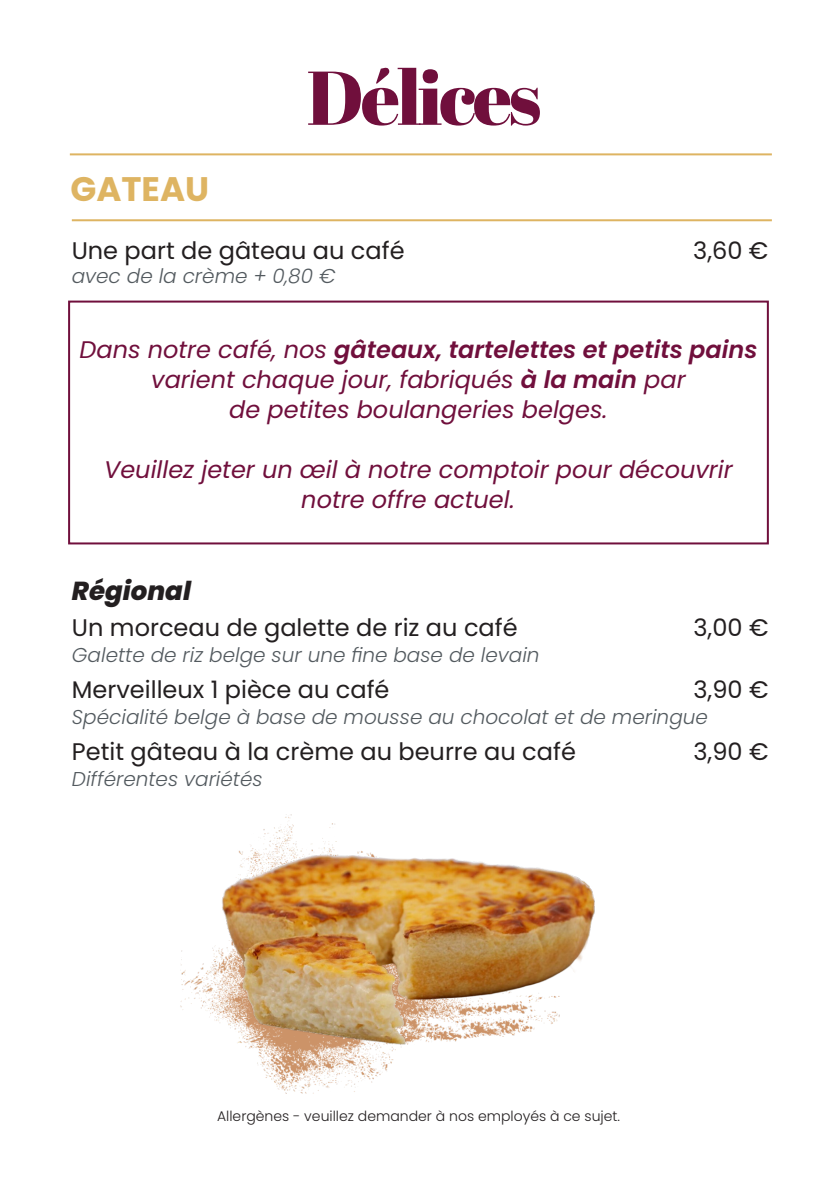
<style>
.page{position:relative;width:840px;height:1191px;background:#fff}
.page>*{position:absolute;margin:0;border:0;box-sizing:border-box;transform-origin:0 0}
.t1{font:76px "Abril Fatface";letter-spacing:-.04em;color:#700f3c}
.t2{font:700 34px "Poppins";color:#deb462}
.t3{font:italic 800 26px "Poppins";color:#231f20}
.t4{font:italic 24px/30px "Poppins";color:#700f3c;text-align:center}
.t5{font:24px "Poppins";color:#231f20}
.t6{font:italic 300 20px "Poppins";color:#535a5f}
.t7{font:300 14px "Poppins";color:#231f20}
.s1{font-weight:600}
</style>
<div class="page">
<img style="left:180px;top:945px;width:207px;height:149px">
<hr style="left:70px;top:153px;width:701px;height:2px;background:#deb462">
<hr style="left:72px;top:219px;width:699px;height:2px;background:#deb462">
<div style="left:68px;top:300px;width:700px;height:244px;border:2px solid #700f3c"></div>
<img style="left:216px;top:814px;width:379px;height:256px">
<p class="t2" style="left:70px;top:169px;width:140px">GATEAU</p>
<p class="t1" style="left:306px;top:44px;width:236px">Délices</p>
<p class="t5" style="left:72px;top:237px;width:334px">Une part de gâteau au café</p>
<p class="t5" style="left:692px;top:237px;width:77px">3,60 €</p>
<p class="t6" style="left:72px;top:264px;width:265px">avec de la crème + 0,80 €</p>
<p class="t4" style="left:79px;top:334px;width:679px">Dans notre café, nos <span class="s1">gâteaux, tartelettes et petits pains </span>varient chaque jour, fabriqués <span class="s1">à la main</span> par<br>de petites boulangeries belges.</p>
<p class="t4" style="left:301px;top:454px;width:433px;text-align:left;text-indent:-197px">Veuillez jeter un œil à notre comptoir pour découvrir notre offre actuel.</p>
<p class="t3" style="left:72px;top:576px;width:120px">Régional</p>
<p class="t5" style="left:72px;top:614px;width:447px">Un morceau de galette de riz au café</p>
<p class="t5" style="left:693px;top:614px;width:76px">3,00 €</p>
<p class="t6" style="left:72px;top:643px;width:469px">Galette de riz belge sur une fine base de levain</p>
<p class="t5" style="left:72px;top:676px;width:319px">Merveilleux 1 pièce au café</p>
<p class="t5" style="left:693px;top:676px;width:76px">3,90 €</p>
<p class="t6" style="left:72px;top:705px;width:637px">Spécialité belge à base de mousse au chocolat et de meringue</p>
<p class="t5" style="left:72px;top:738px;width:505px">Petit gâteau à la crème au beurre au café</p>
<p class="t5" style="left:693px;top:738px;width:76px">3,90 €</p>
<p class="t6" style="left:72px;top:767px;width:192px">Différentes variétés</p>
<p class="t7" style="left:217px;top:1107px;width:404px">Allergènes - veuillez demander à nos employés à ce sujet.</p>
</div>
